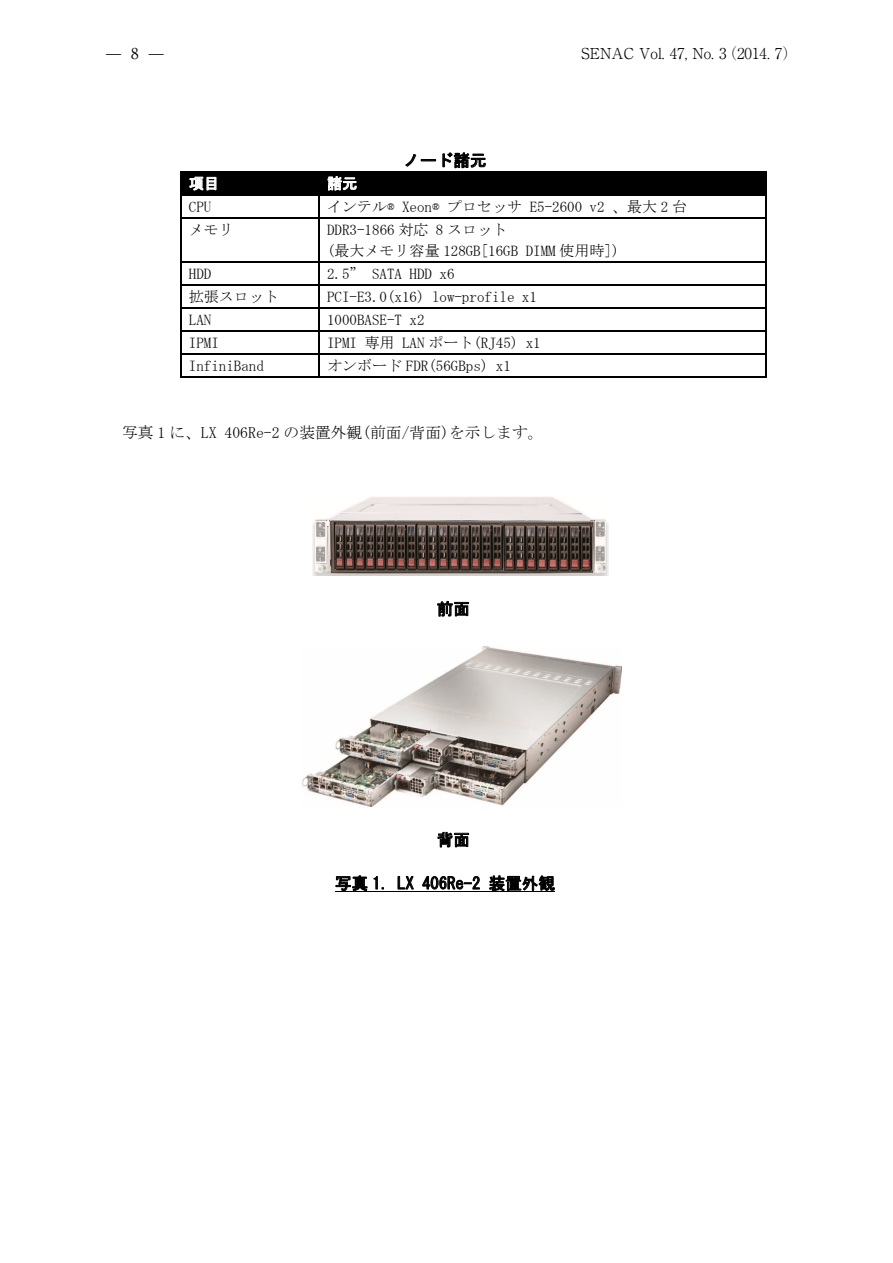
<style>
.page{position:relative;width:893px;height:1263px;background:#fff}
.page>*{position:absolute;margin:0;border:0;box-sizing:border-box;transform-origin:0 0}
.t1{font:16.5px "MS Gothic";letter-spacing:.005em;color:#000}
.t2{font:15.75px "MS Mincho";color:#000}
.t3{font:15px/21.8px "MS Mincho";color:#000}
.t4{font:300 15px "Ryumin Pro";color:#000}
.t5{font:15px "MS Gothic";color:#fff}
.s1{font-weight:400}
</style>
<div class="page">
<svg style="left:405px;top:154px;width:31px;height:13px"></svg>
<svg style="left:443px;top:152px;width:43px;height:16px"></svg>
<div style="left:181px;top:172px;width:137px;height:22px;background:#000"></div>
<svg style="left:189px;top:177px;width:27px;height:13px"></svg>
<div style="left:320px;top:172px;width:445px;height:22px;background:#000"></div>
<svg style="left:328px;top:176px;width:29px;height:14px"></svg>
<hr style="left:180px;top:171px;width:139px;height:1px;background:#000">
<hr style="left:181px;top:172px;width:139px;height:1px;background:#000">
<hr style="left:319px;top:171px;width:446px;height:1px;background:#000">
<hr style="left:181px;top:194px;width:138px;height:1px;background:#000">
<hr style="left:320px;top:194px;width:445px;height:1px;background:#000">
<svg style="left:180px;top:172px;width:1px;height:46px"></svg>
<hr style="left:181px;top:217px;width:138px;height:1px;background:#000">
<svg style="left:319px;top:173px;width:1px;height:45px"></svg>
<hr style="left:320px;top:217px;width:445px;height:1px;background:#000">
<svg style="left:765px;top:171px;width:1px;height:47px"></svg>
<hr style="left:180px;top:218px;width:1px;height:44px;background:#000">
<hr style="left:319px;top:218px;width:1px;height:44px;background:#000">
<hr style="left:765px;top:218px;width:1px;height:44px;background:#000">
<hr style="left:181px;top:262px;width:138px;height:1px;background:#000">
<hr style="left:320px;top:262px;width:445px;height:1px;background:#000">
<hr style="left:181px;top:285px;width:138px;height:1px;background:#000">
<hr style="left:320px;top:285px;width:445px;height:1px;background:#000">
<hr style="left:181px;top:308px;width:138px;height:1px;background:#000">
<hr style="left:320px;top:308px;width:445px;height:1px;background:#000">
<hr style="left:181px;top:331px;width:138px;height:1px;background:#000">
<hr style="left:320px;top:331px;width:445px;height:1px;background:#000">
<hr style="left:181px;top:354px;width:138px;height:1px;background:#000">
<hr style="left:320px;top:354px;width:445px;height:1px;background:#000">
<svg style="left:180px;top:262px;width:1px;height:115px"></svg>
<hr style="left:180px;top:377px;width:139px;height:1px;background:#000">
<svg style="left:319px;top:262px;width:1px;height:116px"></svg>
<hr style="left:320px;top:377px;width:445px;height:1px;background:#000">
<svg style="left:765px;top:262px;width:1px;height:116px"></svg>
<svg style="left:437px;top:601px;width:32px;height:15px"></svg>
<svg style="left:437px;top:832px;width:32px;height:15px"></svg>
<svg style="left:336px;top:875px;width:31px;height:16px"></svg>
<svg style="left:374px;top:876px;width:10px;height:13px"></svg>
<svg style="left:398px;top:876px;width:16px;height:13px"></svg>
<svg style="left:422px;top:876px;width:58px;height:13px"></svg>
<svg style="left:489px;top:875px;width:66px;height:16px"></svg>
<hr style="left:335px;top:891px;width:220px;height:1px;background:#000">
<img style="left:312px;top:497px;width:297px;height:79px">
<img style="left:302px;top:647px;width:320px;height:160px">
<p class="t4" style="left:106px;top:40px;width:59px">— <span class="s1">8</span> —</p>
<p class="t4" style="left:582px;top:42px;width:217px">SENAC Vol. 47, No. 3（2014. 7）</p>
<p class="t1" style="left:404px;top:152px;width:84px">ノード諸元</p>
<p class="t5" style="left:189px;top:176px;width:32px">項目</p>
<p class="t5" style="left:327px;top:176px;width:32px">諸元</p>
<p class="t3" style="left:189px;top:195px;width:24px">CPU</p>
<p class="t3" style="left:327px;top:195px;width:362px">インテル® Xeon® プロセッサ E5-2600 v2 、最大 2 台</p>
<p class="t3" style="left:189px;top:218px;width:47px">メモリ</p>
<p class="t3" style="left:327px;top:218px;width:294px">DDR3-1866 対応 8 スロット<br>(最大メモリ容量 128GB[16GB DIMM 使用時])</p>
<p class="t3" style="left:189px;top:263px;width:24px">HDD</p>
<p class="t3" style="left:327px;top:263px;width:129px">2.5” SATA HDD x6</p>
<p class="t3" style="left:189px;top:286px;width:92px">拡張スロット</p>
<p class="t3" style="left:327px;top:286px;width:211px">PCI-E3.0(x16) low-profile x1</p>
<p class="t3" style="left:189px;top:309px;width:24px">LAN</p>
<p class="t3" style="left:327px;top:309px;width:99px">1000BASE-T x2</p>
<p class="t3" style="left:189px;top:332px;width:32px">IPMI</p>
<p class="t3" style="left:327px;top:332px;width:215px">IPMI 専用 LAN ポート(RJ45) x1</p>
<p class="t3" style="left:189px;top:355px;width:77px">InfiniBand</p>
<p class="t3" style="left:327px;top:355px;width:185px">オンボード FDR(56GBps) x1</p>
<p class="t2" style="left:122px;top:424px;width:423px">写真 1 に、LX 406Re-2 の装置外観(前面/背面)を示します。</p>
<p class="t1" style="left:437px;top:600px;width:35px">前面</p>
<p class="t1" style="left:437px;top:831px;width:35px">背面</p>
<p class="t1" style="left:335px;top:875px;width:221px">写真 1. LX 406Re-2 装置外観</p>
</div>
